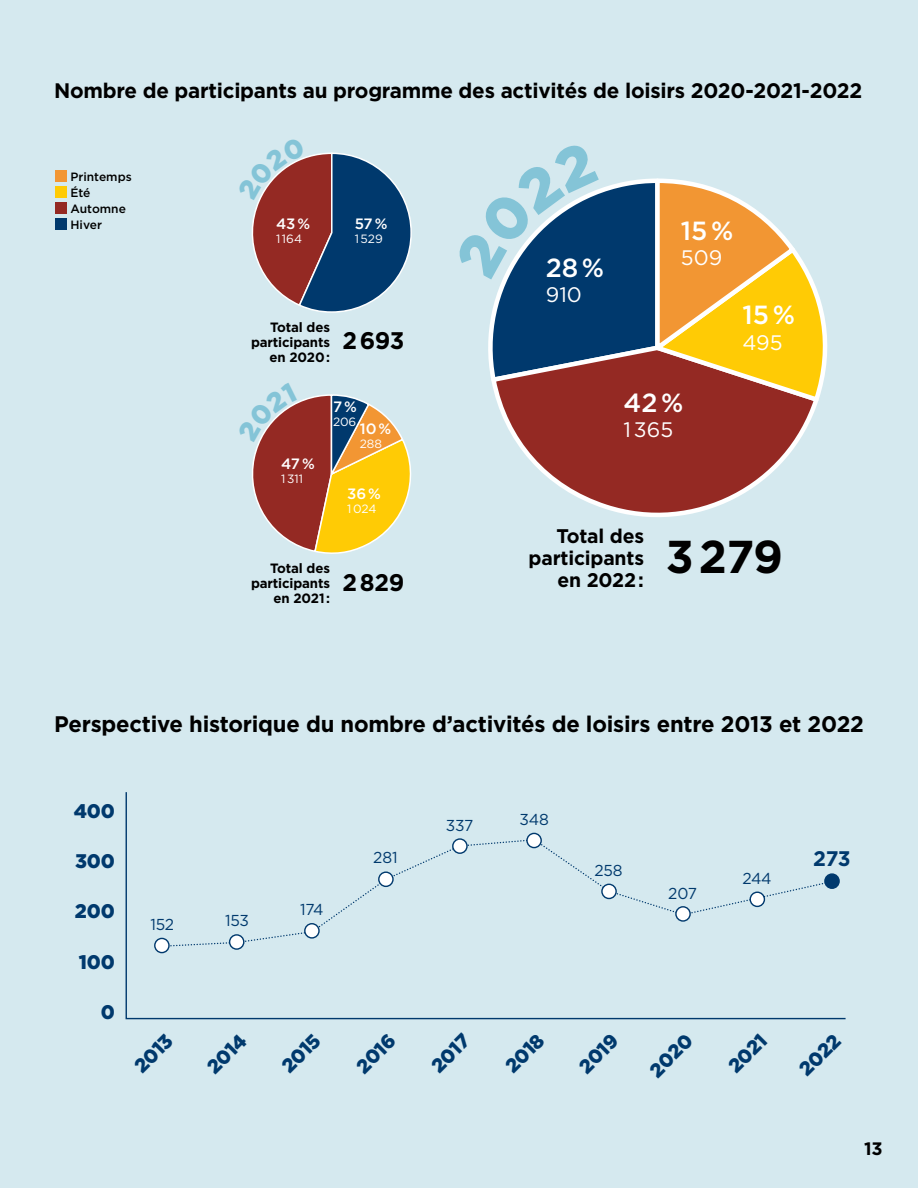
<style>
.page{position:relative;width:918px;height:1188px;background:#fff}
.page>*{position:absolute;margin:0;border:0;box-sizing:border-box;transform-origin:0 0}
.t1{font:700 46.05px "Gotham";color:#000}
.t2{font:500 26.25px "Gotham";color:#fff}
.t3{font:700 24px "Gotham";letter-spacing:-.015em;color:#000}
.t4{font:700 22.5px "Gotham";letter-spacing:-.01em;color:#000}
.t5{font:700 21.15px "Gotham";color:#00396d}
.t6{font:700 21px "Gotham HTF";letter-spacing:-.01em;color:#000}
.t7{font:21px "Gotham";color:#fff}
.t8{font:700 19.8px/21.9px "Gotham";letter-spacing:-.01em;color:#000;text-align:right}
.t9{font:900 19.65px "Gotham HTF";letter-spacing:-.01em;color:#00396d}
.t10{font:700 18px "Gotham";color:#000}
.t11{font:15.75px "Gotham HTF";letter-spacing:-.01em;color:#00396d}
.t12{font:500 15px "Gotham";color:#fff}
.t13{font:700 13.5px/15px "Gotham";letter-spacing:-.01em;color:#000;text-align:right}
.t14{font:500 12px/15.9px "Gotham";color:#000}
.t15{font:12px "Gotham";color:#fff}
</style>
<div class="page">
<img style="left:0;top:0;width:1px;height:700px">
<div style="left:1px;top:0;width:917px;height:1188px;background:#d5e9ef"></div>
<div style="left:55px;top:218px;width:12px;height:12px;background:#00396d"></div>
<div style="left:55px;top:202px;width:12px;height:12px;background:#942923"></div>
<div style="left:55px;top:170px;width:12px;height:12px;background:#f29633"></div>
<div style="left:55px;top:186px;width:12px;height:12px;background:#ffcb05"></div>
<svg style="left:125px;top:792px;width:721px;height:228px"></svg>
<div style="left:230px;top:935px;width:14px;height:14px;background:#fff;border-radius:50%"></div>
<div style="left:229px;top:934px;width:15px;height:16px;border:1px solid #00396d;border-radius:50%"></div>
<svg style="left:305px;top:924px;width:14px;height:14px"></svg>
<div style="left:304px;top:923px;width:16px;height:16px;border:1px solid #00396d;border-radius:50%"></div>
<svg style="left:379px;top:872px;width:14px;height:14px"></svg>
<div style="left:378px;top:871px;width:16px;height:16px;border:1px solid #00396d;border-radius:50%"></div>
<svg style="left:453px;top:839px;width:14px;height:14px"></svg>
<div style="left:452px;top:838px;width:16px;height:16px;border:1px solid #00396d;border-radius:50%"></div>
<svg style="left:527px;top:833px;width:14px;height:15px"></svg>
<div style="left:526px;top:833px;width:16px;height:15px;border:1px solid #00396d;border-radius:50%"></div>
<svg style="left:602px;top:884px;width:14px;height:14px"></svg>
<div style="left:601px;top:884px;width:16px;height:15px;border:1px solid #00396d;border-radius:50%"></div>
<svg style="left:676px;top:907px;width:14px;height:14px"></svg>
<div style="left:675px;top:906px;width:16px;height:16px;border:1px solid #00396d;border-radius:50%"></div>
<div style="left:750px;top:892px;width:14px;height:14px;background:#fff;border-radius:50%"></div>
<div style="left:750px;top:892px;width:15px;height:15px;border:1px solid #00396d;border-radius:50%"></div>
<svg style="left:155px;top:938px;width:14px;height:15px"></svg>
<div style="left:154px;top:938px;width:16px;height:15px;border:1px solid #00396d;border-radius:50%"></div>
<div style="left:825px;top:874px;width:14px;height:14px;background:#00396d;border-radius:50%"></div>
<div style="left:824px;top:873px;width:16px;height:16px;border:1px solid #00396d;border-radius:50%"></div>
<svg style="left:498px;top:405px;width:319px;height:112px"></svg>
<svg style="left:252px;top:394px;width:159px;height:160px"></svg>
<svg style="left:251px;top:152px;width:161px;height:161px"></svg>
<svg style="left:488px;top:178px;width:340px;height:227px"></svg>
<p class="t6" style="left:54px;top:79px;width:810px">Nombre de participants au programme des activités de loisirs 2020-2021-2022</p>
<p class="t14" style="left:70px;top:169px;width:63px">Printemps<br>Été</p>
<p class="t14" style="left:70px;top:201px;width:57px">Automne</p>
<p class="t14" style="left:70px;top:216px;width:33px">Hiver</p>
<p class="t12" style="left:276px;top:213px;width:36px">43 %</p>
<p class="t15" style="left:276px;top:231px;width:28px">1 164</p>
<p class="t12" style="left:355px;top:213px;width:34px">57 %</p>
<p class="t15" style="left:355px;top:231px;width:30px">1 529</p>
<p class="t13" style="left:251px;top:320px;width:81px">Total des participants en 2020 :</p>
<p class="t3" style="left:342px;top:325px;width:64px">2 693</p>
<p class="t12" style="left:281px;top:454px;width:35px">47 %</p>
<p class="t15" style="left:281px;top:471px;width:23px">1 311</p>
<p class="t12" style="left:333px;top:397px;width:25px">7 %</p>
<p class="t15" style="left:333px;top:414px;width:25px">206</p>
<p class="t12" style="left:360px;top:418px;width:33px">10 %</p>
<p class="t15" style="left:360px;top:436px;width:24px">288</p>
<p class="t12" style="left:347px;top:483px;width:35px">36 %</p>
<p class="t15" style="left:347px;top:501px;width:31px">1 024</p>
<p class="t13" style="left:251px;top:561px;width:81px">Total des participants en 2021 :</p>
<p class="t3" style="left:342px;top:566px;width:63px">2 829</p>
<p class="t2" style="left:546px;top:250px;width:60px">28 %</p>
<p class="t7" style="left:546px;top:281px;width:38px">910</p>
<p class="t2" style="left:681px;top:214px;width:54px">15 %</p>
<p class="t7" style="left:681px;top:244px;width:43px">509</p>
<p class="t2" style="left:742px;top:298px;width:54px">15 %</p>
<p class="t7" style="left:742px;top:329px;width:42px">495</p>
<p class="t2" style="left:624px;top:385px;width:61px">42 %</p>
<p class="t7" style="left:624px;top:416px;width:51px">1 365</p>
<p class="t8" style="left:529px;top:525px;width:117px">Total des participants en 2022 :</p>
<h1 class="t1" style="left:666px;top:526px;width:119px">3 279</h1>
<p class="t4" style="left:54px;top:710px;width:812px">Perspective historique du nombre d’activités de loisirs entre 2013 et 2022</p>
<p class="t9" style="left:74px;top:799px;width:43px">400</p>
<p class="t9" style="left:75px;top:850px;width:41px">300</p>
<p class="t9" style="left:75px;top:900px;width:41px">200</p>
<p class="t9" style="left:79px;top:951px;width:37px">100</p>
<p class="t9" style="left:101px;top:1001px;width:16px">0</p>
<p class="t11" style="left:150px;top:915px;width:25px">152</p>
<p class="t11" style="left:225px;top:912px;width:26px">153</p>
<p class="t11" style="left:300px;top:901px;width:25px">174</p>
<p class="t11" style="left:373px;top:849px;width:26px">281</p>
<p class="t11" style="left:446px;top:817px;width:29px">337</p>
<p class="t11" style="left:519px;top:811px;width:31px">348</p>
<p class="t11" style="left:594px;top:861px;width:30px">258</p>
<p class="t11" style="left:668px;top:884px;width:30px">207</p>
<p class="t11" style="left:742px;top:870px;width:31px">244</p>
<p class="t5" style="left:813px;top:844px;width:39px">273</p>
<p class="t9" style="left:500px;top:1061px;width:47px;rotate:-45deg">2018</p>
<p class="t9" style="left:202px;top:1062px;width:48px;rotate:-45deg">2014</p>
<p class="t9" style="left:129px;top:1061px;width:47px;rotate:-45deg">2013</p>
<p class="t9" style="left:794px;top:1064px;width:51px;rotate:-45deg">2022</p>
<p class="t9" style="left:574px;top:1062px;width:48px;rotate:-45deg">2019</p>
<p class="t9" style="left:645px;top:1066px;width:53px;rotate:-45deg">2020</p>
<p class="t9" style="left:352px;top:1062px;width:48px;rotate:-45deg">2016</p>
<p class="t9" style="left:427px;top:1061px;width:47px;rotate:-45deg">2017</p>
<p class="t9" style="left:277px;top:1061px;width:47px;rotate:-45deg">2015</p>
<p class="t9" style="left:723px;top:1061px;width:47px;rotate:-45deg">2021</p>
<p class="t10" style="left:864px;top:1136px;width:20px">13</p>
</div>
